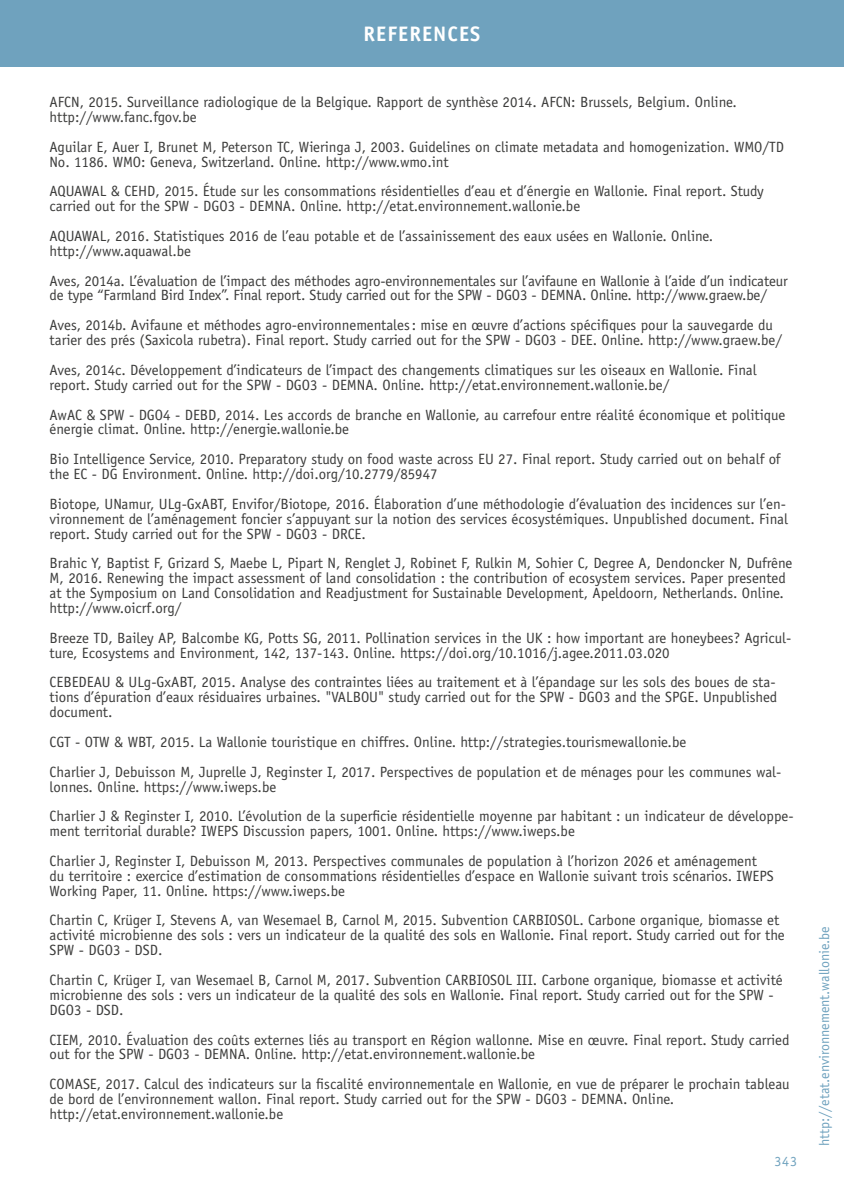
<style>
.page{position:relative;width:844px;height:1191px;background:#fff}
.page>*{position:absolute;margin:0;border:0;box-sizing:border-box;transform-origin:0 0}
.t1{font:700 21px "Officina Sans Std";letter-spacing:.05em;color:#fff}
.t2{font:14.88px/14.9px "Officina Sans Std";color:#3c3c3b}
.t3{font:14px "Officina Sans Std";color:#6fa2be}
</style>
<div class="page">
<div style="left:0;top:0;width:843px;height:66px;background:#6fa2be"></div>
<h1 class="t1" style="left:363px;top:20px;width:118px">REFERENCES</h1>
<p class="t2" style="left:50px;top:95px;width:688px">AFCN, 2015. Surveillance radiologique de la Belgique. Rapport de synthèse 2014. AFCN: Brussels, Belgium. Online. http://www.fanc.fgov.be</p>
<p class="t2" style="left:50px;top:139px;width:735px">Aguilar E, Auer I, Brunet M, Peterson TC, Wieringa J, 2003. Guidelines on climate metadata and homogenization. WMO/TD<br>No. 1186. WMO: Geneva, Switzerland. Online. http://www.wmo.int</p>
<p class="t2" style="left:50px;top:184px;width:715px">AQUAWAL &amp; CEHD, 2015. Étude sur les consommations résidentielles d’eau et d’énergie en Wallonie. Final report. Study carried out for the SPW - DGO3 - DEMNA. Online. http://etat.environnement.wallonie.be</p>
<p class="t2" style="left:50px;top:228px;width:665px">AQUAWAL, 2016. Statistiques 2016 de l’eau potable et de l’assainissement des eaux usées en Wallonie. Online. http://www.aquawal.be</p>
<p class="t2" style="left:50px;top:273px;width:739px">Aves, 2014a. L’évaluation de l’impact des méthodes agro-environnementales sur l’avifaune en Wallonie à l’aide d’un indicateur de type “Farmland Bird Index”. Final report. Study carried out for the SPW - DGO3 - DEMNA. Online. http://www.graew.be/</p>
<p class="t2" style="left:50px;top:318px;width:733px">Aves, 2014b. Avifaune et méthodes agro-environnementales: mise en œuvre d’actions spécifiques pour la sauvegarde du tarier des prés (Saxicola rubetra). Final report. Study carried out for the SPW - DGO3 - DEE. Online. http://www.graew.be/</p>
<p class="t2" style="left:50px;top:362px;width:708px">Aves, 2014c. Développement d’indicateurs de l’impact des changements climatiques sur les oiseaux en Wallonie. Final report. Study carried out for the SPW - DGO3 - DEMNA. Online. http://etat.environnement.wallonie.be/</p>
<p class="t2" style="left:50px;top:407px;width:737px">AwAC &amp; SPW - DGO4 - DEBD, 2014. Les accords de branche en Wallonie, au carrefour entre réalité économique et politique énergie climat. Online. http://energie.wallonie.be</p>
<p class="t2" style="left:50px;top:452px;width:732px">Bio Intelligence Service, 2010. Preparatory study on food waste across EU 27. Final report. Study carried out on behalf of the EC - DG Environment. Online. http://doi.org/10.2779/85947</p>
<p class="t2" style="left:50px;top:496px;width:739px">Biotope, UNamur, ULg-GxABT, Envifor/Biotope, 2016. Élaboration d’une méthodologie d’évaluation des incidences sur l’en&shy;vironnement de l’aménagement foncier s’appuyant sur la notion des services écosystémiques. Unpublished document. Final report. Study carried out for the SPW - DGO3 - DRCE.</p>
<p class="t2" style="left:50px;top:556px;width:744px">Brahic Y, Baptist F, Grizard S, Maebe L, Pipart N, Renglet J, Robinet F, Rulkin M, Sohier C, Degree A, Dendoncker N, Dufrêne M, 2016. Renewing the impact assessment of land consolidation : the contribution of ecosystem services. Paper presented at the Symposium on Land Consolidation and Readjustment for Sustainable Development, Apeldoorn, Netherlands. Online. http://www.oicrf.org/</p>
<p class="t2" style="left:50px;top:630px;width:743px">Breeze TD, Bailey AP, Balcombe KG, Potts SG, 2011. Pollination services in the UK : how important are honeybees? Agricul&shy;ture, Ecosystems and Environment, 142, 137-143. Online. https://doi.org/10.1016/j.agee.2011.03.020</p>
<p class="t2" style="left:50px;top:675px;width:729px;text-align:justify">CEBEDEAU &amp; ULg-GxABT, 2015. Analyse des contraintes liées au traitement et à l’épandage sur les sols des boues de sta&shy;tions d’épuration d’eaux résiduaires urbaines. "VALBOU" study carried out for the SPW - DGO3 and the SPGE. Unpublished document.</p>
<p class="t2" style="left:50px;top:727px;width:733px;line-height:29.8px">CGT - OTW &amp; WBT, 2015. La Wallonie touristique en chiffres. Online. http://strategies.tourismewallonie.be<br>Charlier J, Debuisson M, Juprelle J, Reginster I, 2017. Perspectives de population et de ménages pour les communes wal-</p>
<p class="t2" style="left:50px;top:771px;width:745px;line-height:29.8px">lonnes. Online. https://www.iweps.be<br>Charlier J &amp; Reginster I, 2010. L’évolution de la superficie résidentielle moyenne par habitant : un indicateur de développe-</p>
<p class="t2" style="left:50px;top:816px;width:708px;line-height:29.8px">ment territorial durable? IWEPS Discussion papers, 1001. Online. https://www.iweps.be<br>Charlier J, Reginster I, Debuisson M, 2013. Perspectives communales de population à l’horizon 2026 et aménagement</p>
<p class="t2" style="left:50px;top:868px;width:725px">du territoire : exercice d’estimation de consommations résidentielles d’espace en Wallonie suivant trois scénarios. IWEPS<br>Working Paper, 11. Online. https://www.iweps.be</p>
<p class="t2" style="left:50px;top:913px;width:736px">Chartin C, Krüger I, Stevens A, van Wesemael B, Carnol M, 2015. Subvention CARBIOSOL. Carbone organique, biomasse et activité microbienne des sols : vers un indicateur de la qualité des sols en Wallonie. Final report. Study carried out for the<br>SPW - DGO3 - DSD.</p>
<p class="t2" style="left:50px;top:972px;width:734px">Chartin C, Krüger I, van Wesemael B, Carnol M, 2017. Subvention CARBIOSOL III. Carbone organique, biomasse et activité microbienne des sols : vers un indicateur de la qualité des sols en Wallonie. Final report. Study carried out for the SPW -<br>DGO3 - DSD.</p>
<p class="t2" style="left:50px;top:1032px;width:741px">CIEM, 2010. Évaluation des coûts externes liés au transport en Région wallonne. Mise en œuvre. Final report. Study carried out for the SPW - DGO3 - DEMNA. Online. http://etat.environnement.wallonie.be</p>
<p class="t2" style="left:50px;top:1076px;width:741px">COMASE, 2017. Calcul des indicateurs sur la fiscalité environnementale en Wallonie, en vue de préparer le prochain tableau de bord de l’environnement wallon. Final report. Study carried out for the SPW - DGO3 - DEMNA. Online. http://etat.environnement.wallonie.be</p>
<p class="t3" style="left:774px;top:1153px;width:24px">343</p>
<p class="t3" style="left:816px;top:1146px;width:221px;rotate:-90deg">http://etat.environnement.wallonie.be</p>
</div>
